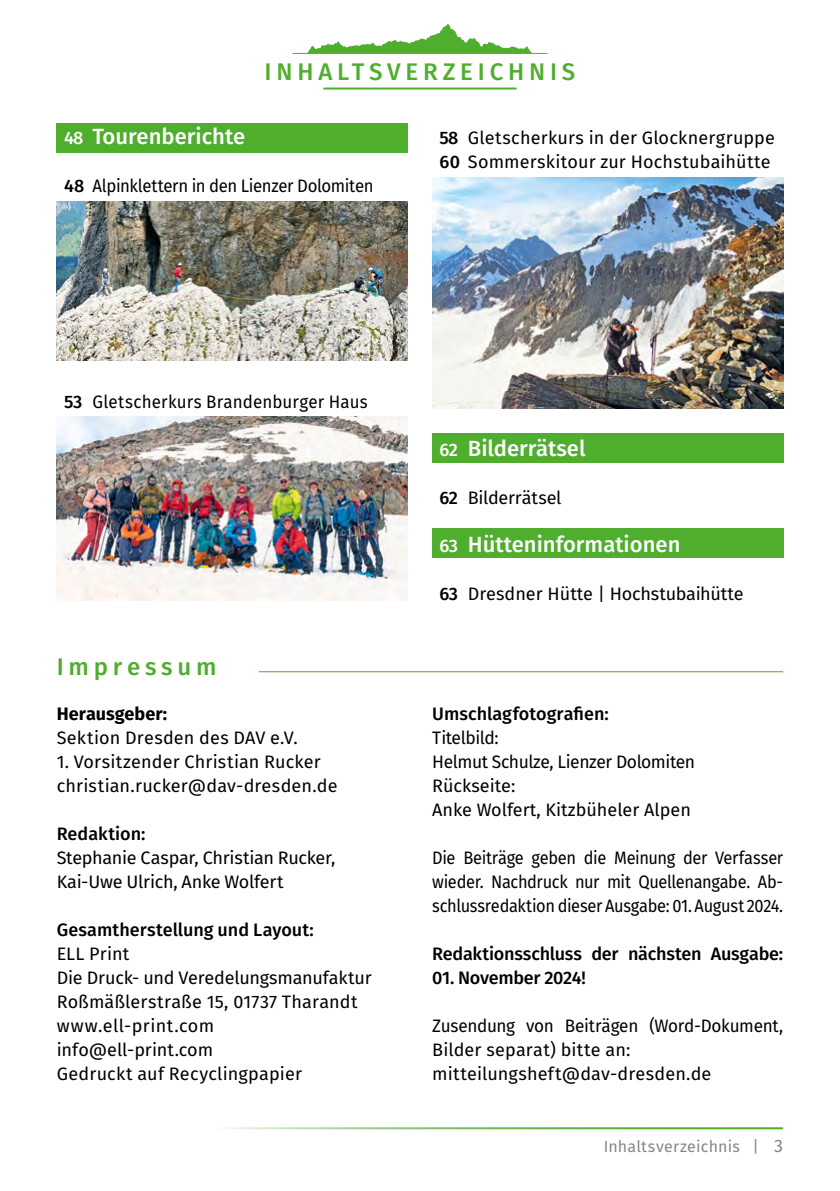
<style>
.page{position:relative;width:840px;height:1191px;background:#fff}
.page>*{position:absolute;margin:0;border:0;box-sizing:border-box;transform-origin:0 0}
.t1{font:500 24px "Fira Sans";letter-spacing:.2em;color:#50ae2f}
.t2{font:500 22px "Fira Sans";color:#fff}
.t3{font:18px/24px "Fira Sans";color:#000}
.t4{font:18px/24px "Fira Sans";color:#000;text-align:justify;scale:.91 1}
.t5{font:500 18px "Fira Sans";letter-spacing:-.005em;color:#000}
.t6{font:18px/24px "Fira Sans";color:#000;scale:.95 1}
.t7{font:18px/24px "Fira Sans";letter-spacing:-.025em;color:#000}
.t8{font:18px/24px "Fira Sans";letter-spacing:-.02em;color:#000}
.t9{font:18px "Fira Sans";letter-spacing:-.025em;color:#000;scale:.93 1}
.t10{font:18px "Fira Sans";color:#000;scale:.94 1}
.t11{font:700 18px "Fira Sans";color:#000}
.t12{font:18px "Fira Sans";color:#868786}
.t13{font:16px "Fira Sans";letter-spacing:.01em;color:#868786}
.s1{font-size:18px}
.s2{font-weight:500}
</style>
<div class="page">
<hr style="left:216px;top:1127px;width:565px;height:2px;background:#50ae2f">
<hr style="left:324px;top:88px;width:191px;height:2px;background:#50ae2f">
<svg style="left:307px;top:24px;width:224px;height:29px"></svg>
<hr style="left:292px;top:53px;width:255px;height:1px;background:#50ae2f">
<div style="left:57px;top:123px;width:351px;height:30px;background:#50ae2f"></div>
<div style="left:432px;top:528px;width:350px;height:30px;background:#50ae2f"></div>
<div style="left:432px;top:433px;width:350px;height:30px;background:#50ae2f"></div>
<hr style="left:259px;top:671px;width:523px;height:1px;background:#50ae2f">
<img style="left:57px;top:416px;width:351px;height:184px">
<img style="left:57px;top:202px;width:351px;height:158px">
<img style="left:432px;top:178px;width:350px;height:230px">
<h1 class="t1" style="left:264px;top:52px;width:312px">INHALTSVERZEICHNIS</h1>
<p class="t2" style="left:64px;top:119px;width:182px"><span class="s1">48</span> Tourenberichte</p>
<p class="t9" style="left:64px;top:172px;width:334px"><span class="s2">48</span> Alpinklettern in den Lienzer Dolomiten</p>
<p class="t3" style="left:439px;top:125px;width:337px"><span class="s2">58</span> Gletscherkurs in der Glocknergruppe<br><span class="s2">60</span> Sommerskitour zur Hochstubaihütte</p>
<p class="t10" style="left:64px;top:388px;width:324px"><span class="s2">53</span> Gletscherkurs Brandenburger Haus</p>
<h1 class="t1" style="left:57px;top:648px;width:161px">Impressum</h1>
<p class="t11" style="left:57px;top:699px;width:112px">Herausgeber:</p>
<p class="t3" style="left:57px;top:725px;width:242px">Sektion Dresden des DAV e.V.</p>
<p class="t3" style="left:57px;top:749px;width:282px">1. Vorsitzender Christian Rucker christian.rucker@dav-dresden.de</p>
<p class="t5" style="left:57px;top:819px;width:90px">Redaktion:</p>
<p class="t8" style="left:57px;top:845px;width:280px">Stephanie Caspar, Christian Rucker,<br>Kai-Uwe Ulrich, Anke Wolfert</p>
<p class="t5" style="left:57px;top:915px;width:258px">Gesamtherstellung und Layout:</p>
<p class="t3" style="left:57px;top:941px;width:316px">ELL Print<br>Die Druck- und Veredelungsmanufaktur<br>Roßmäßlerstraße 15, 01737 Tharandt www.ell-print.com info@ell-print.com<br>Gedruckt auf Recyclingpapier</p>
<p class="t2" style="left:439px;top:431px;width:147px"><span class="s1">62</span> Bilderrätsel</p>
<p class="t3" style="left:439px;top:485px;width:123px"><span class="s2">62</span> Bilderrätsel</p>
<p class="t2" style="left:439px;top:527px;width:242px"><span class="s1">63</span> Hütteninformationen</p>
<p class="t3" style="left:439px;top:581px;width:305px"><span class="s2">63</span> Dresdner Hütte | Hochstubaihütte</p>
<p class="t5" style="left:432px;top:699px;width:178px">Umschlagfotografien:</p>
<p class="t7" style="left:432px;top:725px;width:264px">Titelbild:<br>Helmut Schulze, Lienzer Dolomiten<br>Rückseite:<br>Anke Wolfert, Kitzbüheler Alpen</p>
<p class="t4" style="left:432px;top:845px;width:387px">Die Beiträge geben die Meinung der Verfasser wieder. Nachdruck nur mit Quellenangabe. Ab&shy;schlussredaktion dieser Ausgabe: 01. August 2024.</p>
<p class="t5" style="left:432px;top:939px;width:352px">Redaktionsschluss der nächsten Ausgabe:</p>
<p class="t5" style="left:432px;top:963px;width:155px">01. November 2024!</p>
<p class="t6" style="left:432px;top:1013px;width:371px">Zusendung von Beiträgen (Word-Dokument,<br>Bilder separat) bitte an: mitteilungsheft@dav-dresden.de</p>
<p class="t13" style="left:603px;top:1134px;width:157px">Inhaltsverzeichnis |</p>
<p class="t12" style="left:773px;top:1132px;width:10px">3</p>
</div>
